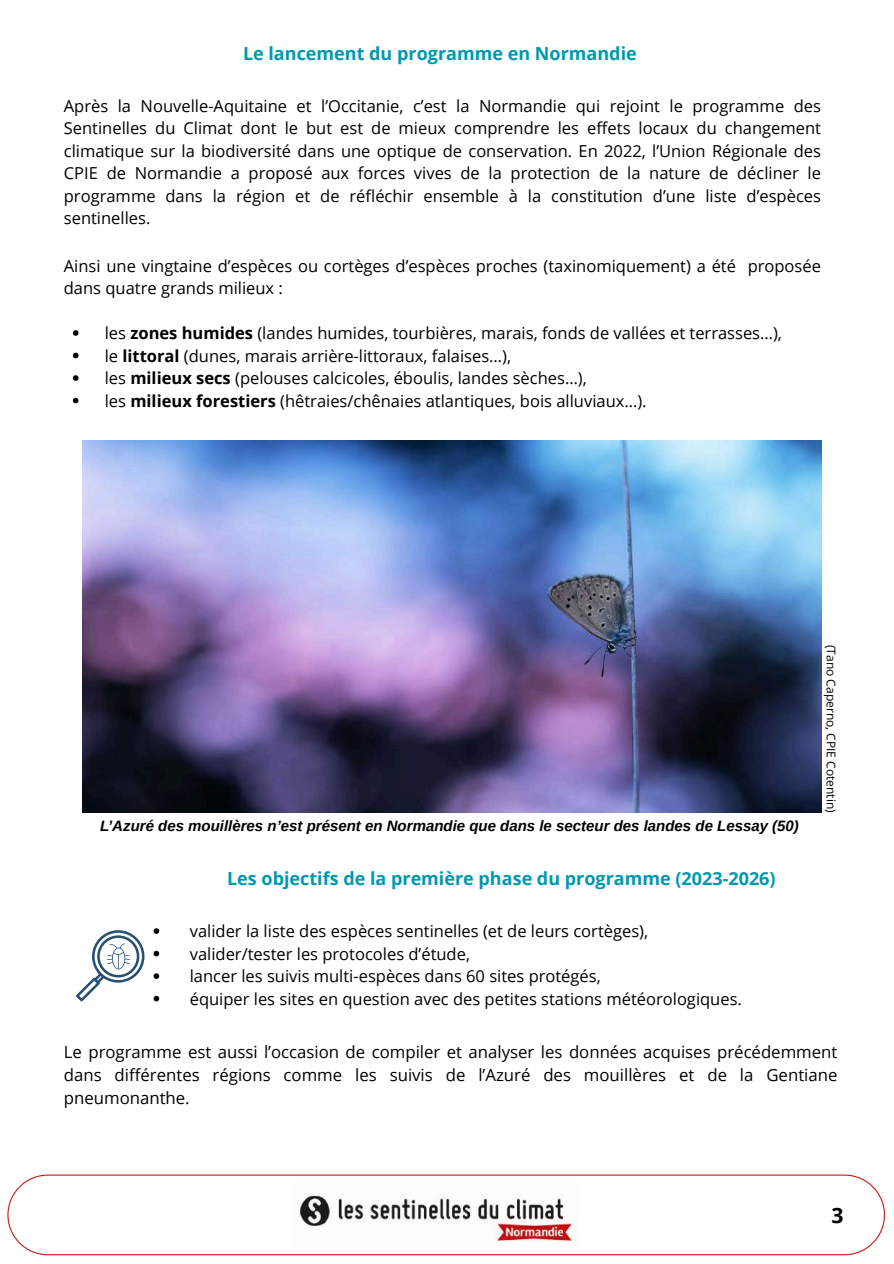
<style>
.page{position:relative;width:894px;height:1264px;background:#fff}
.page>*{position:absolute;margin:0;border:0;box-sizing:border-box;transform-origin:0 0}
.t1{font:700 21.15px "Open Sans";color:#000}
.t2{font:700 18px "Open Sans";color:#0097b2}
.t3{font:16.8px/22.5px "Open Sans";color:#000;text-align:justify}
.t4{font:16.5px/22.5px "Open Sans";color:#000}
.t5{font:italic 700 15px "Arimo";color:#000}
.t6{font:12px "Open Sans";color:#000}
.s1{font-weight:700}
</style>
<div class="page">
<svg style="left:7px;top:1174px;width:877px;height:81px"></svg>
<svg style="left:73px;top:330px;width:5px;height:6px"></svg>
<svg style="left:73px;top:353px;width:5px;height:5px"></svg>
<svg style="left:73px;top:375px;width:5px;height:6px"></svg>
<svg style="left:73px;top:398px;width:5px;height:5px"></svg>
<svg style="left:76px;top:930px;width:68px;height:71px"></svg>
<img style="left:292px;top:1182px;width:286px;height:64px">
<svg style="left:153px;top:928px;width:6px;height:5px"></svg>
<svg style="left:153px;top:950px;width:6px;height:6px"></svg>
<svg style="left:153px;top:973px;width:6px;height:5px"></svg>
<svg style="left:153px;top:995px;width:6px;height:6px"></svg>
<img style="left:82px;top:440px;width:738px;height:372px">
<p class="t2" style="left:243px;top:41px;width:395px">Le lancement du programme en Normandie</p>
<p class="t4" style="left:64px;top:94px;width:758px;text-align:justify">Après la Nouvelle-Aquitaine et l’Occitanie, c’est la Normandie qui rejoint le programme des Sentinelles du Climat dont le but est de mieux comprendre les effets locaux du changement climatique sur la biodiversité dans une optique de conservation. En 2022, l’Union Régionale des CPIE de Normandie a proposé aux forces vives de la protection de la nature de décliner le programme dans la région et de réfléchir ensemble à la constitution d’une liste d’espèces sentinelles.</p>
<p class="t4" style="left:64px;top:254px;width:758px">Ainsi une vingtaine d’espèces ou cortèges d’espèces proches (taxinomiquement) a été proposée dans quatre grands milieux :</p>
<p class="t4" style="left:105px;top:321px;width:678px">les <span class="s1">zones humides</span> (landes humides, tourbières, marais, fonds de vallées et terrasses…), le <span class="s1">littoral</span> (dunes, marais arrière-littoraux, falaises…),<br>les <span class="s1">milieux secs</span> (pelouses calcicoles, éboulis, landes sèches…),<br>les <span class="s1">milieux forestiers</span> (hêtraies/chênaies atlantiques, bois alluviaux…).</p>
<p class="t5" style="left:100px;top:817px;width:700px">L’Azuré des mouillères n’est présent en Normandie que dans le secteur des landes de Lessay (50)</p>
<p class="t2" style="left:227px;top:866px;width:550px">Les objectifs de la première phase du programme (2023-2026)</p>
<p class="t4" style="left:190px;top:919px;width:553px">valider la liste des espèces sentinelles (et de leurs cortèges), valider/tester les protocoles d’étude,<br>lancer les suivis multi-espèces dans 60 sites protégés,<br>équiper les sites en question avec des petites stations météorologiques.</p>
<p class="t6" style="left:839px;top:644px;width:169px;rotate:90deg">(Tano Caperno, CPIE Cotentin)</p>
<p class="t3" style="left:64px;top:1040px;width:774px">Le programme est aussi l’occasion de compiler et analyser les données acquises précédemment dans différentes régions comme les suivis de l’Azuré des mouillères et de la Gentiane pneumonanthe.</p>
<p class="t1" style="left:831px;top:1200px;width:14px">3</p>
</div>
